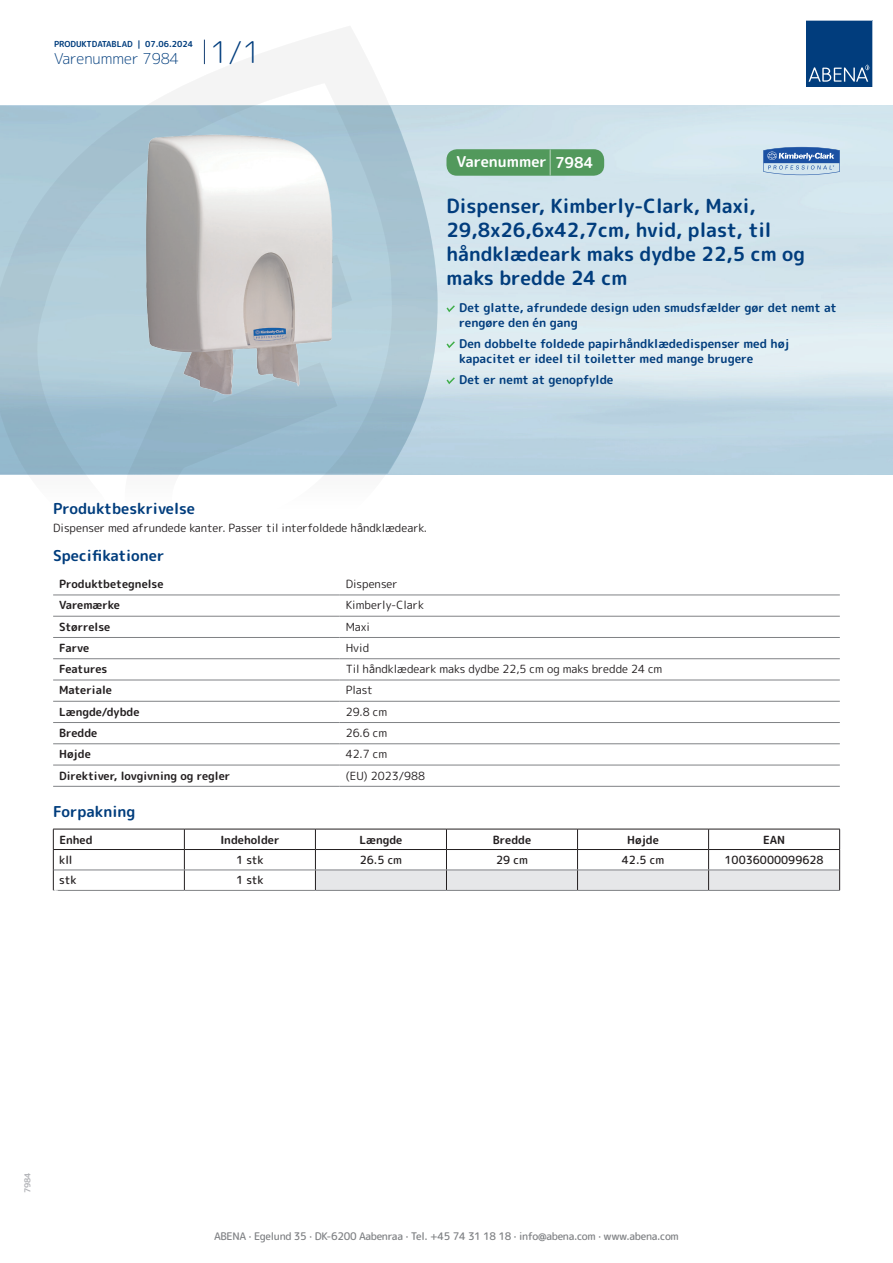
<style>
.page{position:relative;width:893px;height:1263px;background:#fff}
.page>*{position:absolute;margin:0;border:0;box-sizing:border-box;transform-origin:0 0}
.t1{font:700 19.5px/24px "Rounded Mplus 1 c";color:#013d7d}
.t2{font:700 15px "Rounded Mplus 1 c";color:#013d7d}
.t3{font:300 15px "Rounded Mplus 1 c";color:#013d7d}
.t4{font:700 15px "Rounded Mplus 1 c";color:#fff}
.t5{font:700 12px/15px "Rounded Mplus 1 c";color:#013d7d}
.t6{font:11.25px "Rounded Mplus 1 c";color:#231f20}
.t7{font:700 11.25px "Rounded Mplus 1 c";color:#231f20}
.t8{font:500 11.25px "Rounded Mplus 1 c";color:#231f20}
.t9{font:500 10.5px "Rounded Mplus 1 c";letter-spacing:-.03em;color:#808285}
.t10{font:700 10.5px "Rounded Mplus 1 c";color:#fff}
.t11{font:700 8.25px "Rounded Mplus 1 c";color:#013d7d}
.t12{font:700 8.25px "Rounded Mplus 1 c";color:#b2b3b7}
.s1{font-size:30px}
.s2{font-size:25.5px}
</style>
<div class="page">
<svg style="left:0;top:26px;width:439px;height:569px"></svg>
<svg style="left:0;top:106px;width:438px;height:368px;background:#a6c4d3"></svg>
<svg style="left:204px;top:40px;width:1px;height:24px"></svg>
<svg style="left:806px;top:20px;width:67px;height:67px;background:#144b86"></svg>
<img style="left:138px;top:127px;width:202px;height:275px">
<hr style="left:53px;top:595px;width:287px;height:1px;background:#808285">
<hr style="left:340px;top:595px;width:500px;height:1px;background:#808285">
<hr style="left:53px;top:616px;width:287px;height:1px;background:#808285">
<hr style="left:340px;top:616px;width:500px;height:1px;background:#808285">
<hr style="left:53px;top:637px;width:287px;height:1px;background:#808285">
<hr style="left:340px;top:637px;width:500px;height:1px;background:#808285">
<hr style="left:53px;top:658px;width:287px;height:1px;background:#808285">
<hr style="left:340px;top:658px;width:500px;height:1px;background:#808285">
<hr style="left:53px;top:680px;width:287px;height:1px;background:#808285">
<hr style="left:340px;top:680px;width:500px;height:1px;background:#808285">
<hr style="left:53px;top:701px;width:287px;height:1px;background:#808285">
<hr style="left:340px;top:701px;width:500px;height:1px;background:#808285">
<hr style="left:53px;top:722px;width:287px;height:1px;background:#808285">
<hr style="left:340px;top:722px;width:500px;height:1px;background:#808285">
<hr style="left:53px;top:743px;width:287px;height:1px;background:#808285">
<hr style="left:340px;top:743px;width:500px;height:1px;background:#808285">
<hr style="left:53px;top:765px;width:287px;height:1px;background:#808285">
<hr style="left:340px;top:765px;width:500px;height:1px;background:#808285">
<hr style="left:53px;top:786px;width:287px;height:1px;background:#808285">
<hr style="left:340px;top:786px;width:500px;height:1px;background:#808285">
<hr style="left:53px;top:829px;width:131px;height:1px;background:#231f20">
<hr style="left:184px;top:829px;width:131px;height:1px;background:#231f20">
<hr style="left:53px;top:849px;width:131px;height:1px;background:#231f20">
<hr style="left:184px;top:849px;width:131px;height:1px;background:#231f20">
<svg style="left:53px;top:829px;width:1px;height:61px"></svg>
<svg style="left:184px;top:829px;width:1px;height:61px"></svg>
<svg style="left:315px;top:829px;width:525px;height:61px"></svg>
<hr style="left:54px;top:870px;width:130px;height:1px;background:#808285">
<hr style="left:184px;top:870px;width:131px;height:1px;background:#808285">
<hr style="left:315px;top:870px;width:131px;height:1px;background:#808285">
<hr style="left:446px;top:870px;width:131px;height:1px;background:#808285">
<hr style="left:577px;top:870px;width:132px;height:1px;background:#808285">
<hr style="left:709px;top:870px;width:130px;height:1px;background:#808285">
<hr style="left:53px;top:890px;width:131px;height:1px;background:#808285">
<hr style="left:184px;top:890px;width:131px;height:1px;background:#808285">
<hr style="left:315px;top:890px;width:131px;height:1px;background:#808285">
<hr style="left:446px;top:890px;width:131px;height:1px;background:#808285">
<hr style="left:577px;top:890px;width:132px;height:1px;background:#808285">
<hr style="left:709px;top:890px;width:131px;height:1px;background:#808285">
<svg style="left:446px;top:305px;width:9px;height:7px"></svg>
<svg style="left:446px;top:341px;width:9px;height:7px"></svg>
<svg style="left:446px;top:377px;width:9px;height:7px"></svg>
<div style="left:446px;top:149px;width:158px;height:27px;background:#52995c;border-radius:10px"></div>
<svg style="left:763px;top:147px;width:77px;height:28px;background:#7b9eca"></svg>
<p class="t11" style="left:54px;top:38px;width:141px">PRODUKTDATABLAD | 07.06.2024</p>
<p class="t3" style="left:54px;top:48px;width:208px">Varenummer 7984 <span class="s1">1/1</span></p>
<p class="t4" style="left:457px;top:151px;width:138px">Varenummer <span class="s2">|</span> 7984</p>
<h1 class="t1" style="left:446px;top:194px;width:360px">Dispenser, Kimberly-Clark, Maxi,<br>29,8x26,6x42,7cm, hvid, plast, til håndklædeark maks dydbe 22,5 cm og maks bredde 24 cm</h1>
<p class="t5" style="left:459px;top:300px;width:379px">Det glatte, afrundede design uden smudsfælder gør det nemt at rengøre den én gang</p>
<p class="t5" style="left:459px;top:336px;width:332px">Den dobbelte foldede papirhåndklædedispenser med høj kapacitet er ideel til toiletter med mange brugere</p>
<p class="t5" style="left:459px;top:372px;width:156px">Det er nemt at genopfylde</p>
<p class="t2" style="left:53px;top:498px;width:143px">Produktbeskrivelse</p>
<p class="t6" style="left:53px;top:520px;width:375px">Dispenser med afrundede kanter. Passer til interfoldede håndklædeark.</p>
<p class="t2" style="left:53px;top:545px;width:113px">Specifikationer</p>
<p class="t7" style="left:59px;top:576px;width:106px">Produktbetegnelse</p>
<p class="t6" style="left:346px;top:576px;width:53px">Dispenser</p>
<p class="t7" style="left:59px;top:597px;width:62px">Varemærke</p>
<p class="t6" style="left:346px;top:597px;width:80px">Kimberly-Clark</p>
<p class="t7" style="left:59px;top:618px;width:53px">Størrelse</p>
<p class="t6" style="left:346px;top:618px;width:26px">Maxi</p>
<p class="t7" style="left:59px;top:640px;width:32px">Farve</p>
<p class="t6" style="left:346px;top:640px;width:25px">Hvid</p>
<p class="t7" style="left:59px;top:661px;width:50px">Features</p>
<p class="t6" style="left:346px;top:661px;width:318px">Til håndklædeark maks dydbe 22,5 cm og maks bredde 24 cm</p>
<p class="t7" style="left:59px;top:682px;width:54px">Materiale</p>
<p class="t6" style="left:346px;top:682px;width:29px">Plast</p>
<p class="t7" style="left:59px;top:704px;width:82px">Længde/dybde</p>
<p class="t6" style="left:346px;top:704px;width:43px">29.8 cm</p>
<p class="t7" style="left:59px;top:725px;width:40px">Bredde</p>
<p class="t6" style="left:346px;top:725px;width:43px">26.6 cm</p>
<p class="t7" style="left:59px;top:746px;width:33px">Højde</p>
<p class="t6" style="left:346px;top:746px;width:43px">42.7 cm</p>
<p class="t7" style="left:59px;top:767px;width:173px">Direktiver, lovgivning og regler</p>
<p class="t6" style="left:346px;top:767px;width:81px">(EU) 2023/988</p>
<p class="t2" style="left:53px;top:800px;width:84px">Forpakning</p>
<p class="t7" style="left:59px;top:831px;width:35px">Enhed</p>
<p class="t7" style="left:220px;top:831px;width:61px">Indeholder</p>
<p class="t7" style="left:359px;top:831px;width:44px">Længde</p>
<p class="t7" style="left:493px;top:831px;width:40px">Bredde</p>
<p class="t7" style="left:627px;top:831px;width:33px">Højde</p>
<p class="t7" style="left:763px;top:831px;width:24px">EAN</p>
<p class="t8" style="left:59px;top:852px;width:15px">kll</p>
<p class="t8" style="left:236px;top:852px;width:29px">1 stk</p>
<p class="t8" style="left:360px;top:852px;width:44px">26.5 cm</p>
<p class="t8" style="left:496px;top:852px;width:33px">29 cm</p>
<p class="t8" style="left:622px;top:852px;width:44px">42.5 cm</p>
<p class="t8" style="left:724px;top:852px;width:101px">10036000099628</p>
<p class="t8" style="left:59px;top:872px;width:19px">stk</p>
<p class="t8" style="left:236px;top:872px;width:29px">1 stk</p>
<p class="t10" style="left:53px;top:886px;width:7px">*</p>
<p class="t12" style="left:22px;top:1193px;width:23px;rotate:-90deg">7984</p>
<p class="t9" style="left:214px;top:1229px;width:466px">ABENA · Egelund 35 · DK-6200 Aabenraa · Tel. +45 74 31 18 18 · info@abena.com · www.abena.com</p>
</div>
